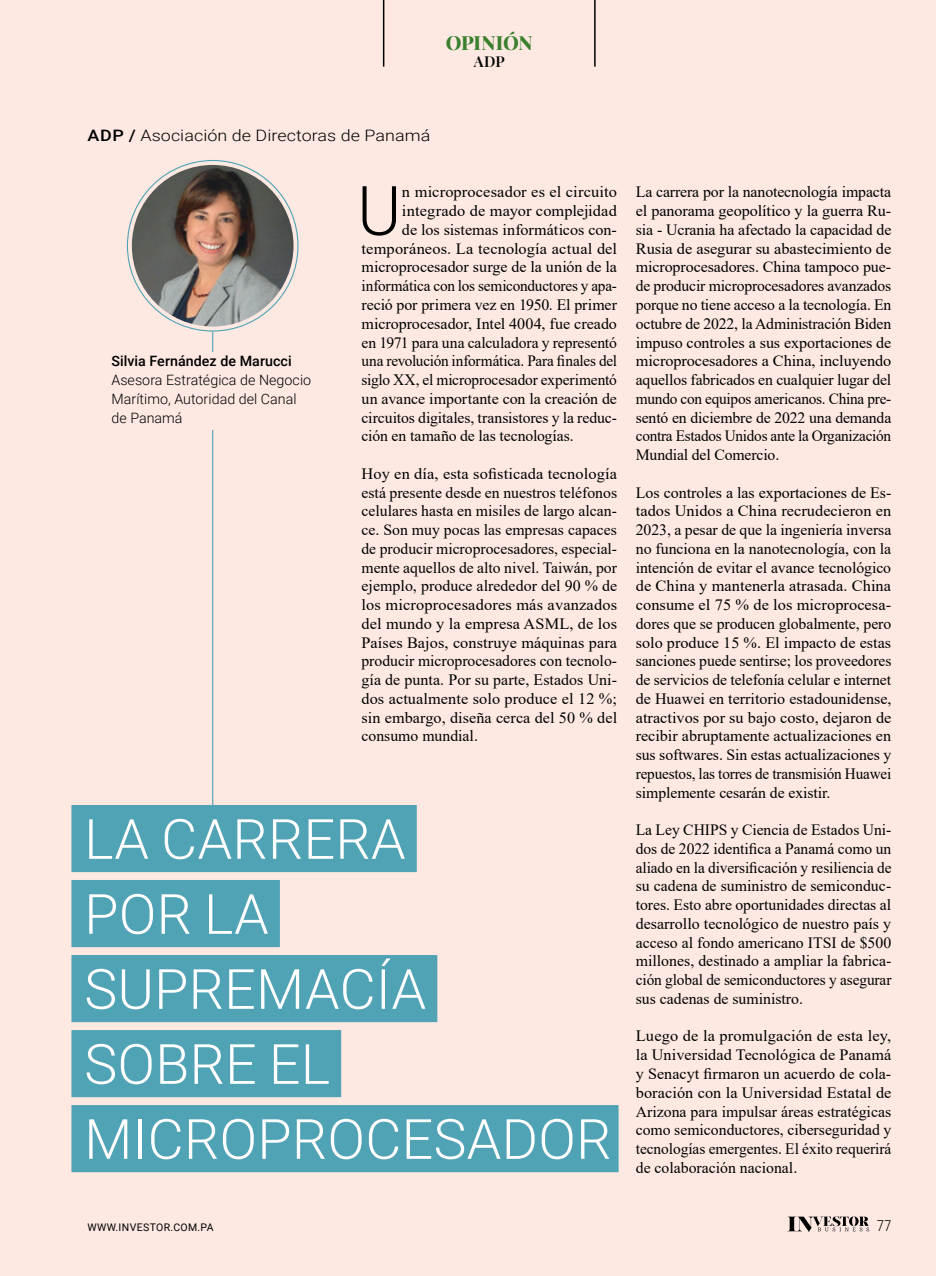
<style>
.page{position:relative;width:936px;height:1276px;background:#fff}
.page>*{position:absolute;margin:0;border:0;box-sizing:border-box;transform-origin:0 0}
.t1{font:300 68.55px "Roboto";color:#000}
.t2{font:300 55.5px/75px "Roboto";letter-spacing:.005em;color:#fff}
.t3{font:800 19.5px "Playfair Display";letter-spacing:-.015em;color:#3a7f2d}
.t4{font:15.75px/18.8px "Times New Roman";letter-spacing:-.005em;color:#000;text-align:justify}
.t5{font:15.75px/18.8px "Times New Roman";letter-spacing:-.005em;color:#000;text-align:justify;scale:1.04 1}
.t6{font:300 15.75px "Roboto";letter-spacing:.005em;color:#000;scale:1.14 1}
.t7{font:15.75px "Times New Roman";letter-spacing:.015em;color:#000;scale:1.04 1}
.t8{font:600 15px "Playfair Display";color:#000}
.t9{font:300 15px "Roboto Condensed";color:#000}
.t10{font:300 14.25px/18.8px "Roboto";letter-spacing:.005em;color:#000}
.t11{font:500 14.25px "Roboto";letter-spacing:.005em;color:#000}
.t12{font:10.5px "Roboto";letter-spacing:.035em;color:#000}
.s1{font-weight:500}
</style>
<div class="page">
<div style="left:0;top:0;width:935px;height:1276px;background:#fde9e1"></div>
<div style="left:71px;top:805px;width:346px;height:67px;background:#50a3b5"></div>
<div style="left:71px;top:880px;width:209px;height:67px;background:#50a3b5"></div>
<div style="left:71px;top:955px;width:366px;height:67px;background:#50a3b5"></div>
<div style="left:71px;top:1030px;width:270px;height:67px;background:#50a3b5"></div>
<div style="left:71px;top:1105px;width:547px;height:67px;background:#50a3b5"></div>
<hr style="left:212px;top:331px;width:1px;height:485px;background:#50a3b5">
<img style="left:132px;top:165px;width:161px;height:161px;border-radius:81px">
<div style="left:102px;top:352px;width:221px;height:77px;background:#fde9e1"></div>
<hr style="left:594px;top:0;width:1px;height:67px;background:#000">
<hr style="left:383px;top:0;width:1px;height:67px;background:#000">
<svg style="left:787px;top:1216px;width:82px;height:15px"></svg>
<p class="t3" style="left:445px;top:28px;width:88px">OPINIÓN</p>
<p class="t8" style="left:474px;top:49px;width:32px">ADP</p>
<p class="t6" style="left:88px;top:125px;width:302px"><span class="s1">ADP /</span> Asociación de Directoras de Panamá</p>
<p class="t11" style="left:111px;top:351px;width:182px">Silvia Fernández de Marucci</p>
<p class="t10" style="left:111px;top:370px;width:201px">Asesora Estratégica de Negocio<br>Marítimo, Autoridad del Canal de Panamá</p>
<h1 class="t1" style="left:357px;top:163px;width:45px">U</h1>
<p class="t5" style="left:402px;top:182px;width:208px">n microprocesador es el circuito</p>
<p class="t5" style="left:402px;top:201px;width:208px">integrado de mayor complejidad</p>
<p class="t4" style="left:402px;top:220px;width:216px">de los sistemas informáticos con-</p>
<p class="t7" style="left:361px;top:237px;width:247px">temporáneos. La tecnología actual del</p>
<p class="t4" style="left:361px;top:257px;width:257px">microprocesador surge de la unión de la</p>
<p class="t4" style="left:361px;top:276px;width:257px">informática con los semiconductores y apa-</p>
<p class="t4" style="left:361px;top:295px;width:257px">reció por primera vez en 1950. El primer</p>
<p class="t4" style="left:361px;top:313px;width:257px">microprocesador, Intel 4004, fue creado</p>
<p class="t4" style="left:361px;top:332px;width:257px">en 1971 para una calculadora y representó</p>
<p class="t4" style="left:361px;top:351px;width:257px">una revolución informática. Para finales del</p>
<p class="t4" style="left:361px;top:370px;width:257px">siglo XX, el microprocesador experimentó</p>
<p class="t4" style="left:361px;top:388px;width:257px">un avance importante con la creación de</p>
<p class="t4" style="left:361px;top:407px;width:257px">circuitos digitales, transistores y la reduc-</p>
<p class="t4" style="left:361px;top:426px;width:214px">ción en tamaño de las tecnologías.</p>
<p class="t5" style="left:361px;top:463px;width:247px">Hoy en día, esta sofisticada tecnología está presente desde en nuestros teléfonos celulares hasta en misiles de largo alcan&shy;ce. Son muy pocas las empresas capaces de producir microprocesadores, especial&shy;mente aquellos de alto nivel. Taiwán, por ejemplo, produce alrededor del 90 % de los microprocesadores más avanzados del mundo y la empresa ASML, de los Países Bajos, construye máquinas para producir microprocesadores con tecnolo&shy;gía de punta. Por su parte, Estados Uni&shy;dos actualmente solo produce el 12 %; sin embargo, diseña cerca del 50 % del consumo mundial.</p>
<h2 class="t2" style="left:84px;top:799px;width:528px">LA CARRERA<br>POR LA<br>SUPREMACÍA<br>SOBRE EL<br>MICROPROCESADOR</h2>
<p class="t4" style="left:635px;top:182px;width:257px">La carrera por la nanotecnología impacta el panorama geopolítico y la guerra Ru&shy;sia - Ucrania ha afectado la capacidad de Rusia de asegurar su abastecimiento de microprocesadores. China tampoco pue&shy;de producir microprocesadores avanzados porque no tiene acceso a la tecnología. En octubre de 2022, la Administración Biden impuso controles a sus exportaciones de microprocesadores a China, incluyendo aquellos fabricados en cualquier lugar del mundo con equipos americanos. China pre&shy;sentó en diciembre de 2022 una demanda contra Estados Unidos ante la Organización Mundial del Comercio.</p>
<p class="t4" style="left:635px;top:482px;width:257px">Los controles a las exportaciones de Es&shy;tados Unidos a China recrudecieron en 2023, a pesar de que la ingeniería inversa no funciona en la nanotecnología, con la intención de evitar el avance tecnológico de China y mantenerla atrasada. China consume el 75 % de los microprocesa&shy;dores que se producen globalmente, pero solo produce 15 %. El impacto de estas sanciones puede sentirse; los proveedores de servicios de telefonía celular e internet de Huawei en territorio estadounidense, atractivos por su bajo costo, dejaron de recibir abruptamente actualizaciones en sus softwares. Sin estas actualizaciones y repuestos, las torres de transmisión Huawei simplemente cesarán de existir.</p>
<p class="t4" style="left:635px;top:820px;width:257px">La Ley CHIPS y Ciencia de Estados Uni&shy;dos de 2022 identifica a Panamá como un aliado en la diversificación y resiliencia de su cadena de suministro de semiconduc&shy;tores. Esto abre oportunidades directas al desarrollo tecnológico de nuestro país y acceso al fondo americano ITSI de $500 millones, destinado a ampliar la fabrica&shy;ción global de semiconductores y asegurar sus cadenas de suministro.</p>
<p class="t5" style="left:635px;top:1026px;width:247px">Luego de la promulgación de esta ley, la Universidad Tecnológica de Panamá y Senacyt firmaron un acuerdo de cola&shy;boración con la Universidad Estatal de Arizona para impulsar áreas estratégicas como semiconductores, ciberseguridad y tecnologías emergentes. El éxito requerirá de colaboración nacional.</p>
<p class="t12" style="left:87px;top:1220px;width:128px">WWW.INVESTOR.COM.PA</p>
<p class="t9" style="left:876px;top:1215px;width:16px">77</p>
</div>
